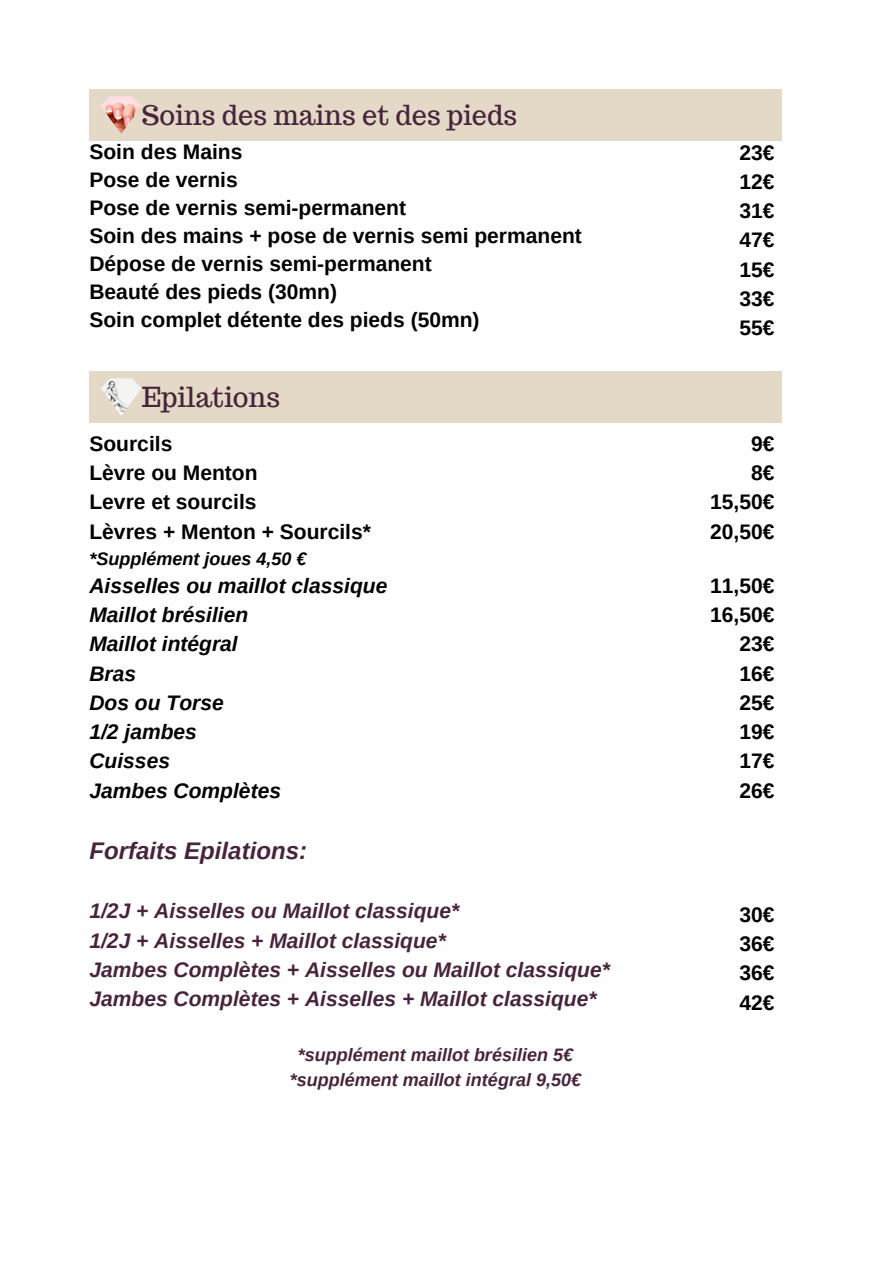
<style>
.page{position:relative;width:894px;height:1264px;background:#fff}
.page>*{position:absolute;margin:0;border:0;box-sizing:border-box;transform-origin:0 0}
.t1{font:27px "Trocchi";color:#47243c}
.t2{font:italic 700 24px "Arimo";color:#47243c}
.t3{font:700 21px/29.2px "Arimo";color:#000}
.t4{font:italic 700 21px/29.2px "Arimo";color:#47243c}
.t5{font:italic 700 21px/29.2px "Arimo";color:#000}
.t6{font:italic 700 18px/24.8px "Arimo";color:#47243c;text-align:center}
.t7{font:italic 700 18px "Arimo";color:#000}
</style>
<div class="page">
<div style="left:89px;top:89px;width:692px;height:52px;background:#e3d9c6"></div>
<img style="left:101px;top:96px;width:40px;height:38px">
<div style="left:89px;top:371px;width:692px;height:52px;background:#e3d9c6"></div>
<img style="left:101px;top:378px;width:41px;height:38px">
<p class="t1" style="left:142px;top:97px;width:376px">Soins des mains et des pieds</p>
<p class="t3" style="left:89px;top:138px;width:494px;line-height:28px">Soin des Mains<br>Pose de vernis<br>Pose de vernis semi-permanent<br>Soin des mains + pose de vernis semi permanent<br>Dépose de vernis semi-permanent<br>Beauté des pieds (30mn)<br>Soin complet détente des pieds (50mn)</p>
<p class="t1" style="left:142px;top:379px;width:140px">Epilations</p>
<p class="t3" style="left:89px;top:429px;width:283px">Sourcils<br>Lèvre ou Menton<br>Levre et sourcils<br>Lèvres + Menton + Sourcils*</p>
<p class="t7" style="left:89px;top:548px;width:219px">*Supplément joues 4,50 €</p>
<p class="t5" style="left:89px;top:571px;width:299px">Aisselles ou maillot classique<br>Maillot brésilien<br>Maillot intégral<br>Bras<br>Dos ou Torse<br>1/2 jambes<br>Cuisses<br>Jambes Complètes</p>
<p class="t2" style="left:89px;top:836px;width:219px">Forfaits Epilations:</p>
<p class="t4" style="left:89px;top:896px;width:522px">1/2J + Aisselles ou Maillot classique*<br>1/2J + Aisselles + Maillot classique*<br>Jambes Complètes + Aisselles ou Maillot classique* Jambes Complètes + Aisselles + Maillot classique*</p>
<p class="t6" style="left:290px;top:1042px;width:293px">*supplément maillot brésilien 5€ *supplément maillot intégral 9,50€</p>
<p class="t3" style="left:739px;top:138px;width:37px;text-align:justify">23€ 12€ 31€ 47€ 15€ 33€ 55€</p>
<p class="t3" style="left:710px;top:429px;width:66px;text-align:right">9€<br>8€<br>15,50€<br>20,50€</p>
<p class="t3" style="left:710px;top:571px;width:66px;text-align:right">11,50€<br>16,50€<br>23€<br>16€<br>25€<br>19€<br>17€<br>26€</p>
<p class="t3" style="left:739px;top:899px;width:37px;text-align:justify">30€ 36€ 36€ 42€</p>
</div>
